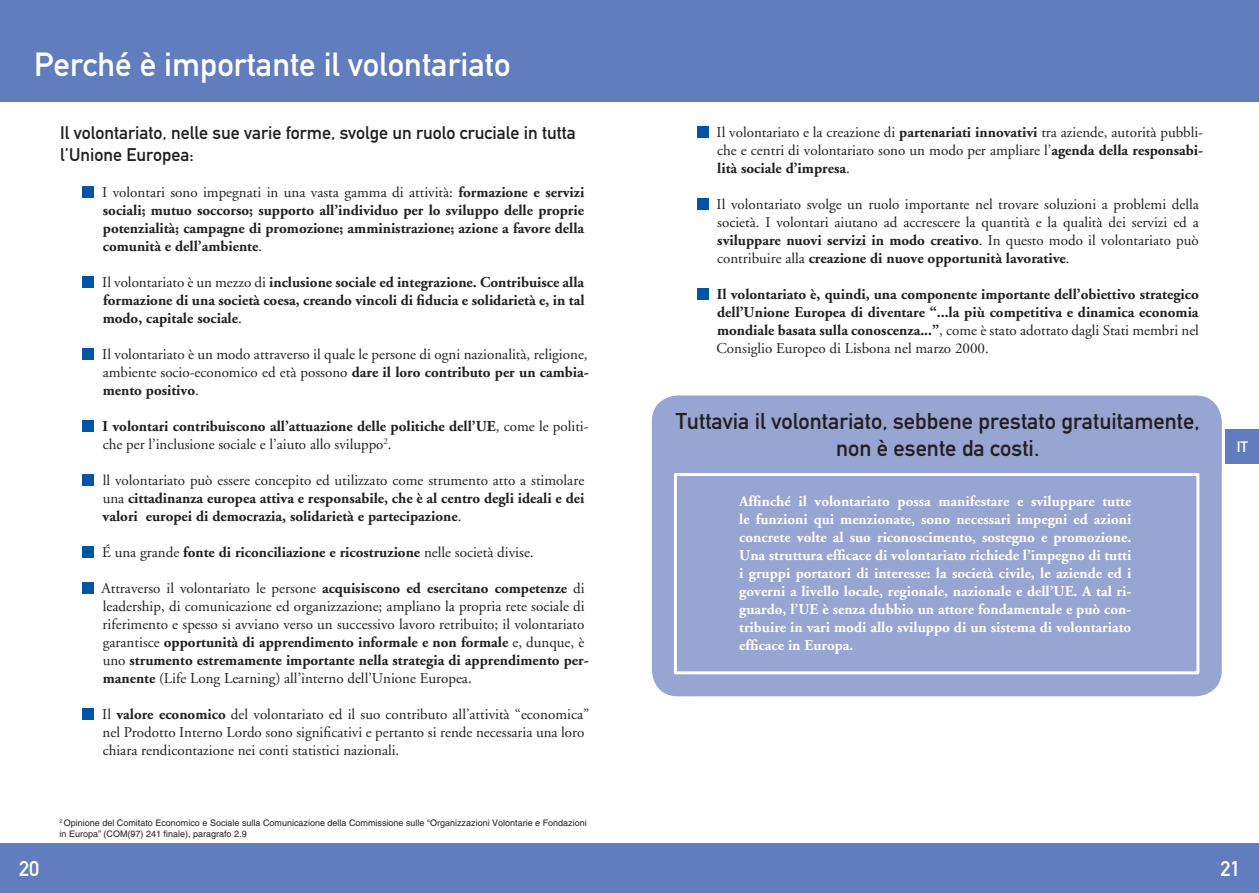
<style>
.page{position:relative;width:1259px;height:893px;background:#fff}
.page>*{position:absolute;margin:0;border:0;box-sizing:border-box;transform-origin:0 0}
.t1{font:33px "DIN Mittelschrift LT";color:#fff}
.t2{font:22.5px/27px "DIN Mittelschrift LT";color:#231f20;text-align:center}
.t3{font:21px "DIN Mittelschrift LT";color:#fff}
.t4{font:18px/21.6px "DIN Mittelschrift LT";color:#231f20}
.t5{font:15px/18px "Adobe Garamond LT";color:#231f20;text-align:justify}
.t6{font:700 15px/18px "Adobe Garamond LT";color:#231f20;text-align:justify}
.t7{font:700 15px/18px "Adobe Garamond LT";color:#fff;text-align:justify}
.t8{font:15px "DIN Mittelschrift LT";color:#fff}
.t9{font:9px/10.8px "Helvetica LT";color:#231f20}
.s1{font-weight:400}
.s2{font-weight:700}
</style>
<div class="page">
<div style="left:0;top:0;width:629px;height:102px;background:#627dbd"></div>
<div style="left:0;top:843px;width:629px;height:50px;background:#627dbd"></div>
<div style="left:1225px;top:429px;width:34px;height:34px;background:#627dbd"></div>
<div style="left:629px;top:0;width:630px;height:102px;background:#627dbd"></div>
<div style="left:629px;top:843px;width:630px;height:50px;background:#627dbd"></div>
<div style="left:652px;top:396px;width:569px;height:300px;background:#96a5d2;border-radius:26px"></div>
<div style="left:652px;top:395px;width:569px;height:301px;border:2px solid #96a5d2;border-radius:26px"></div>
<div style="left:697px;top:126px;width:11px;height:11px;background:#0155a5"></div>
<div style="left:697px;top:199px;width:11px;height:11px;background:#0155a5"></div>
<div style="left:697px;top:289px;width:11px;height:11px;background:#0155a5"></div>
<div style="left:674px;top:473px;width:525px;height:201px;border:3px solid #fff"></div>
<div style="left:82px;top:186px;width:12px;height:11px;background:#0155a5"></div>
<div style="left:82px;top:276px;width:12px;height:11px;background:#0155a5"></div>
<div style="left:82px;top:348px;width:12px;height:11px;background:#0155a5"></div>
<div style="left:82px;top:474px;width:12px;height:11px;background:#0155a5"></div>
<div style="left:82px;top:420px;width:12px;height:12px;background:#0155a5"></div>
<div style="left:82px;top:546px;width:12px;height:11px;background:#0155a5"></div>
<div style="left:82px;top:582px;width:12px;height:11px;background:#0155a5"></div>
<div style="left:82px;top:708px;width:12px;height:11px;background:#0155a5"></div>
<h1 class="t1" style="left:34px;top:52px;width:478px">Perché è importante il volontariato</h1>
<p class="t4" style="left:60px;top:124px;width:517px">Il volontariato, nelle sue varie forme, svolge un ruolo cruciale in tutta l’Unione Europea:</p>
<p class="t6" style="left:102px;top:185px;width:483px"><span class="s1">I volontari sono impegnati in una vasta gamma di attività:</span> formazione e servizi sociali; mutuo soccorso; supporto all’individuo per lo sviluppo delle proprie potenzialità; campagne di promozione; amministrazione; azione a favore della comunità e dell’ambiente<span class="s1">.</span></p>
<p class="t6" style="left:102px;top:275px;width:484px"><span class="s1">Il volontariato è un mezzo di</span> inclusione sociale ed integrazione. Contribuisce alla formazione di una società coesa, creando vincoli di fiducia e solidarietà e, in tal modo, capitale sociale<span class="s1">.</span></p>
<p class="t5" style="left:102px;top:347px;width:488px">Il volontariato è un modo attraverso il quale le persone di ogni nazionalità, religione, ambiente socio-economico ed età possono <span class="s2">dare il loro contributo per un cambia&shy;mento positivo</span>.</p>
<p class="t5" style="left:102px;top:419px;width:487px"><span class="s2">I volontari contribuiscono all’attuazione delle politiche dell’UE</span>, come le politi&shy;che per l’inclusione sociale e l’aiuto allo sviluppo<sup>2</sup>.</p>
<p class="t6" style="left:103px;top:473px;width:483px"><span class="s1">ll volontariato può essere concepito ed utilizzato come strumento atto a stimolare una</span> cittadinanza europea attiva e responsabile, che è al centro degli ideali e dei valori europei di democrazia, solidarietà e partecipazione<span class="s1">.</span></p>
<p class="t6" style="left:102px;top:545px;width:433px"><span class="s1">É una grande</span> fonte di riconciliazione e ricostruzione <span class="s1">nelle società divise.</span></p>
<p class="t5" style="left:101px;top:581px;width:489px;text-align:left">Attraverso il volontariato le persone <span class="s2">acquisiscono ed esercitano competenze</span> di leadership, di comunicazione ed organizzazione; ampliano la propria rete sociale di riferimento e spesso si avviano verso un successivo lavoro retribuito; il volontariato garantisce <span class="s2">opportunità di apprendimento informale e non formale</span> e, dunque, è uno <span class="s2">strumento estremamente importante nella strategia di apprendimento per&shy;manente</span> (Life Long Learning) all’interno dell’Unione Europea.</p>
<p class="t5" style="left:102px;top:707px;width:488px;text-align:left">Il <span class="s2">valore economico</span> del volontariato ed il suo contributo all’attività “economica” nel Prodotto Interno Lordo sono significativi e pertanto si rende necessaria una loro chiara rendicontazione nei conti statistici nazionali.</p>
<h3 class="t3" style="left:19px;top:861px;width:22px">20</h3>
<p class="t9" style="left:60px;top:818px;width:529px"><sup>2</sup> Opinione del Comitato Economico e Sociale sulla Comunicazione della Commissione sulle “Organizzazioni Volontarie e Fondazioni in Europa” (COM(97) 241 finale), paragrafo 2.9</p>
<p class="t5" style="left:716px;top:125px;width:488px">Il volontariato e la creazione di <span class="s2">partenariati innovativi</span> tra aziende, autorità pubbli&shy;che e centri di volontariato sono un modo per ampliare l’<span class="s2">agenda della responsabi&shy;lità sociale d’impresa</span>.</p>
<p class="t5" style="left:716px;top:197px;width:484px">Il volontariato svolge un ruolo importante nel trovare soluzioni a problemi della società. I volontari aiutano ad accrescere la quantità e la qualità dei servizi ed a <span class="s2">sviluppare nuovi servizi in modo creativo</span>. In questo modo il volontariato può contribuire alla <span class="s2">creazione di nuove opportunità lavorative</span>.</p>
<p class="t6" style="left:716px;top:287px;width:484px">Il volontariato è, quindi, una componente importante dell’obiettivo strategico dell’Unione Europea di diventare “...la più competitiva e dinamica economia mondiale basata sulla conoscenza...”<span class="s1">, come è stato adottato dagli Stati membri nel Consiglio Europeo di Lisbona nel marzo 2000.</span></p>
<h2 class="t2" style="left:676px;top:410px;width:525px">Tuttavia il volontariato, sebbene prestato gratuitamente, non è esente da costi.</h2>
<p class="t7" style="left:739px;top:494px;width:394px">Affinché il volontariato possa manifestare e sviluppare tutte le funzioni qui menzionate, sono necessari impegni ed azioni concrete volte al suo riconoscimento, sostegno e promozione.<br>Una struttura efficace di volontariato richiede l’impegno di tutti i gruppi portatori di interesse: la società civile, le aziende ed i governi a livello locale, regionale, nazionale e dell’UE. A tal ri&shy;guardo, l’UE è senza dubbio un attore fondamentale e può con&shy;tribuire in vari modi allo sviluppo di un sistema di volontariato efficace in Europa.</p>
<p class="t8" style="left:1236px;top:441px;width:13px">IT</p>
<h3 class="t3" style="left:1220px;top:861px;width:22px">21</h3>
</div>
